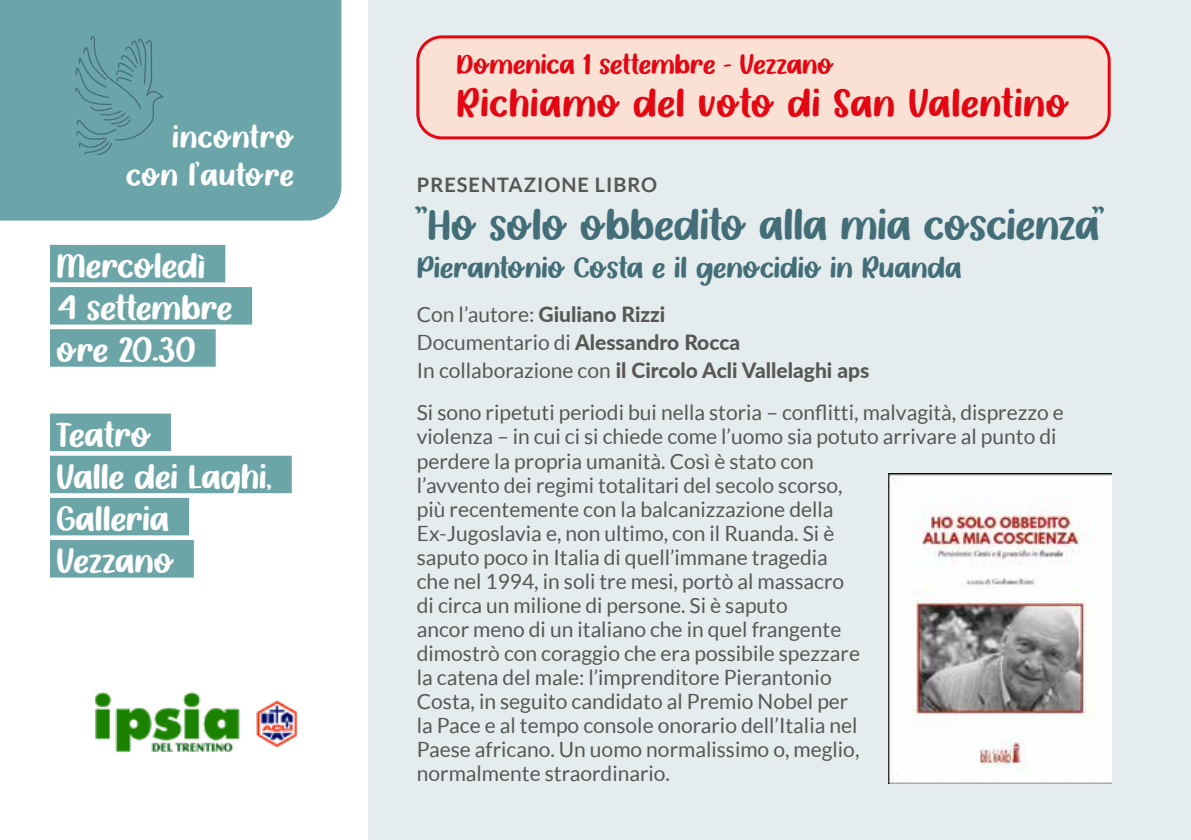
<style>
.page{position:relative;width:1191px;height:840px;background:#fff}
.page>*{position:absolute;margin:0;border:0;box-sizing:border-box;transform-origin:0 0}
.t1{font:44px "Meet Cute";color:#436e78}
.t2{font:40px "Meet Cute";letter-spacing:.02em;color:#e30613}
.t3{font:35px/42.2px "Meet Cute";color:#fff}
.t4{font:33px/39.6px "TAKECUTE Regular";letter-spacing:.02em;color:#fff;text-align:right}
.t5{font:32px/38.4px "Meet Cute";letter-spacing:.02em;color:#fff;text-align:right}
.t6{font:30px "Meet Cute";color:#436e78}
.t7{font:28px "Meet Cute";color:#e30613}
.t8{font:21px/24px "Lato";color:#575756}
.t9{font:800 21px/28px "Lato";color:#575756}
.t10{font:700 20px "Lato";letter-spacing:.05em;color:#575756}
.s1{font-weight:400}
</style>
<div class="page">
<div style="left:369px;top:0;width:822px;height:839px;background:#e5ecee"></div>
<div style="left:418px;top:37px;width:691px;height:101px;background:#fae1d4;border-radius:24px"></div>
<div style="left:416px;top:35px;width:694px;height:104px;border:3px solid #e30613;border-radius:24px"></div>
<div style="left:0;top:0;width:341px;height:220px;background:#6ba5a9"></div>
<svg style="left:74px;top:28px;width:90px;height:128px;background:#679fa4"></svg>
<img style="left:94px;top:692px;width:204px;height:61px">
<div style="left:50px;top:245px;width:175px;height:37px;background:#6ca5a8"></div>
<div style="left:50px;top:287px;width:202px;height:37px;background:#6ca5a8"></div>
<div style="left:50px;top:329px;width:166px;height:37px;background:#6ca5a8"></div>
<div style="left:50px;top:413px;width:121px;height:38px;background:#6ca5a8"></div>
<div style="left:50px;top:455px;width:242px;height:38px;background:#6ca5a8"></div>
<div style="left:50px;top:497px;width:139px;height:38px;background:#6ca5a8"></div>
<div style="left:50px;top:539px;width:144px;height:38px;background:#6ca5a8"></div>
<img style="left:888px;top:473px;width:223px;height:309px">
<h3 class="t5" style="left:126px;top:118px;width:169px">incontro con l’autore</h3>
<h3 class="t4" style="left:107px;top:118px;width:179px">eIncon-<br>tro con l’au-</h3>
<h3 class="t3" style="left:57px;top:246px;width:177px">Mercoledì<br>4 settembre ore 20.30</h3>
<h3 class="t3" style="left:57px;top:414px;width:217px">Teatro<br>Valle dei Laghi,<br>Galleria<br>Vezzano</h3>
<h3 class="t7" style="left:456px;top:47px;width:378px">Domenica 1 settembre - Vezzano</h3>
<h2 class="t2" style="left:456px;top:78px;width:614px">Richiamo del voto di San Valentino</h2>
<p class="t10" style="left:417px;top:173px;width:242px">PRESENTAZIONE LIBRO</p>
<h1 class="t1" style="left:417px;top:197px;width:691px">“Ho solo obbedito alla mia coscienza”</h1>
<h3 class="t6" style="left:417px;top:249px;width:546px">Pierantonio Costa e il genocidio in Ruanda</h3>
<p class="t9" style="left:417px;top:299px;width:454px"><span class="s1">Con l’autore:</span> Giuliano Rizzi<br><span class="s1">Documentario di</span> Alessandro Rocca<br><span class="s1">In collaborazione con</span> il Circolo Acli Vallelaghi aps</p>
<p class="t8" style="left:417px;top:400px;width:648px">Si sono ripetuti periodi bui nella storia – conflitti, malvagità, disprezzo e violenza – in cui ci si chiede come l’uomo sia potuto arrivare al punto di perdere la propria umanità. Così è stato con<br>l’avvento dei regimi totalitari del secolo scorso,<br>più recentemente con la balcanizzazione della<br>Ex‑Jugoslavia e, non ultimo, con il Ruanda. Si è<br>saputo poco in Italia di quell’immane tragedia<br>che nel 1994, in soli tre mesi, portò al massacro<br>di circa un milione di persone. Si è saputo<br>ancor meno di un italiano che in quel frangente<br>dimostrò con coraggio che era possibile spezzare<br>la catena del male: l’imprenditore Pierantonio<br>Costa, in seguito candidato al Premio Nobel per<br>la Pace e al tempo console onorario dell’Italia nel<br>Paese africano. Un uomo normalissimo o, meglio,<br>normalmente straordinario.</p>
</div>
